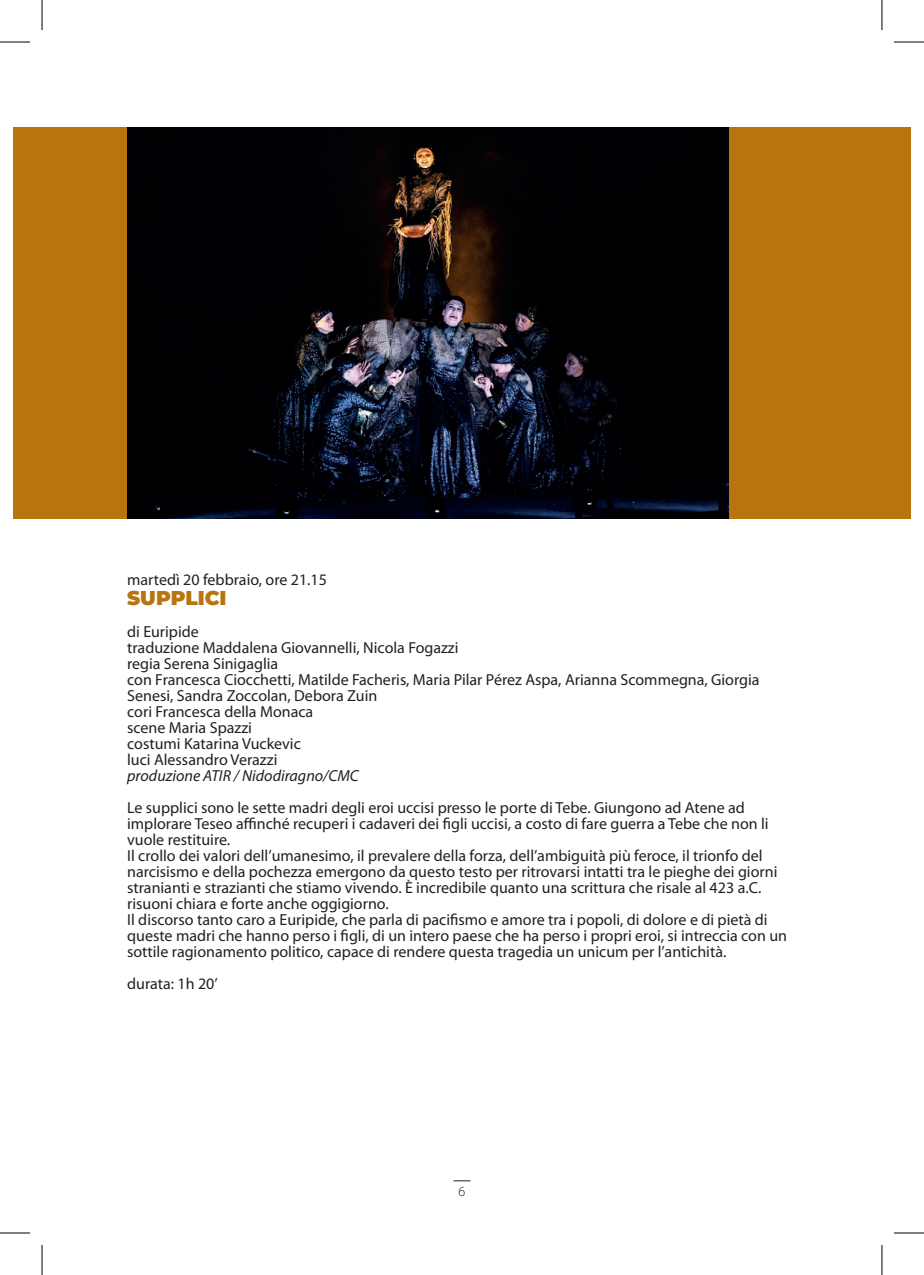
<style>
.page{position:relative;width:924px;height:1275px;background:#fff}
.page>*{position:absolute;margin:0;border:0;box-sizing:border-box;transform-origin:0 0}
.t1{font:900 20px "Montserrat";color:#b8740e}
.t2{font:16px/16px "Myriad Pro";color:#231f20}
.t3{font:italic 16px "Myriad Pro";color:#231f20}
.t4{font:300 14px "Myriad Pro";color:#231f20}
</style>
<div class="page">
<svg style="left:453px;top:1180px;width:17px;height:1px"></svg>
<div style="left:14px;top:127px;width:867px;height:391px;background:#b8740e"></div>
<img style="left:127px;top:127px;width:601px;height:391px">
<div style="left:881px;top:127px;width:28px;height:391px;background:#b8740e"></div>
<hr style="left:0;top:42px;width:30px;height:1px;background:#000">
<hr style="left:893px;top:42px;width:30px;height:1px;background:#000">
<hr style="left:0;top:1232px;width:30px;height:1px;background:#000">
<hr style="left:893px;top:1232px;width:30px;height:1px;background:#000">
<hr style="left:42px;top:0;width:1px;height:30px;background:#000">
<hr style="left:42px;top:1245px;width:1px;height:30px;background:#000">
<hr style="left:881px;top:0;width:1px;height:30px;background:#000">
<hr style="left:881px;top:1245px;width:1px;height:30px;background:#000">
<p class="t2" style="left:127px;top:571px;width:201px">martedì 20 febbraio, ore 21.15</p>
<p class="t1" style="left:127px;top:583px;width:101px">SUPPLICI</p>
<p class="t2" style="left:127px;top:623px;width:633px">di Euripide<br>traduzione Maddalena Giovannelli, Nicola Fogazzi<br>regia Serena Sinigaglia<br>con Francesca Ciocchetti, Matilde Facheris, Maria Pilar Pérez Aspa, Arianna Scommegna, Giorgia Senesi, Sandra Zoccolan, Debora Zuin<br>cori Francesca della Monaca<br>scene Maria Spazzi<br>costumi Katarina Vuckevic<br>luci Alessandro Verazzi</p>
<p class="t3" style="left:127px;top:766px;width:233px">produzione ATIR / Nidodiragno/CMC</p>
<p class="t2" style="left:127px;top:799px;width:661px">Le supplici sono le sette madri degli eroi uccisi presso le porte di Tebe. Giungono ad Atene ad implorare Teseo affinché recuperi i cadaveri dei figli uccisi, a costo di fare guerra a Tebe che non li vuole restituire.<br>Il crollo dei valori dell’umanesimo, il prevalere della forza, dell’ambiguità più feroce, il trionfo del narcisismo e della pochezza emergono da questo testo per ritrovarsi intatti tra le pieghe dei giorni stranianti e strazianti che stiamo vivendo. È incredibile quanto una scrittura che risale al 423 a.C. risuoni chiara e forte anche oggigiorno.<br>Il discorso tanto caro a Euripide, che parla di pacifismo e amore tra i popoli, di dolore e di pietà di queste madri che hanno perso i figli, di un intero paese che ha perso i propri eroi, si intreccia con un sottile ragionamento politico, capace di rendere questa tragedia un unicum per l’antichità.</p>
<p class="t2" style="left:127px;top:975px;width:92px">durata: 1h 20’</p>
<p class="t4" style="left:458px;top:1182px;width:8px">6</p>
</div>
